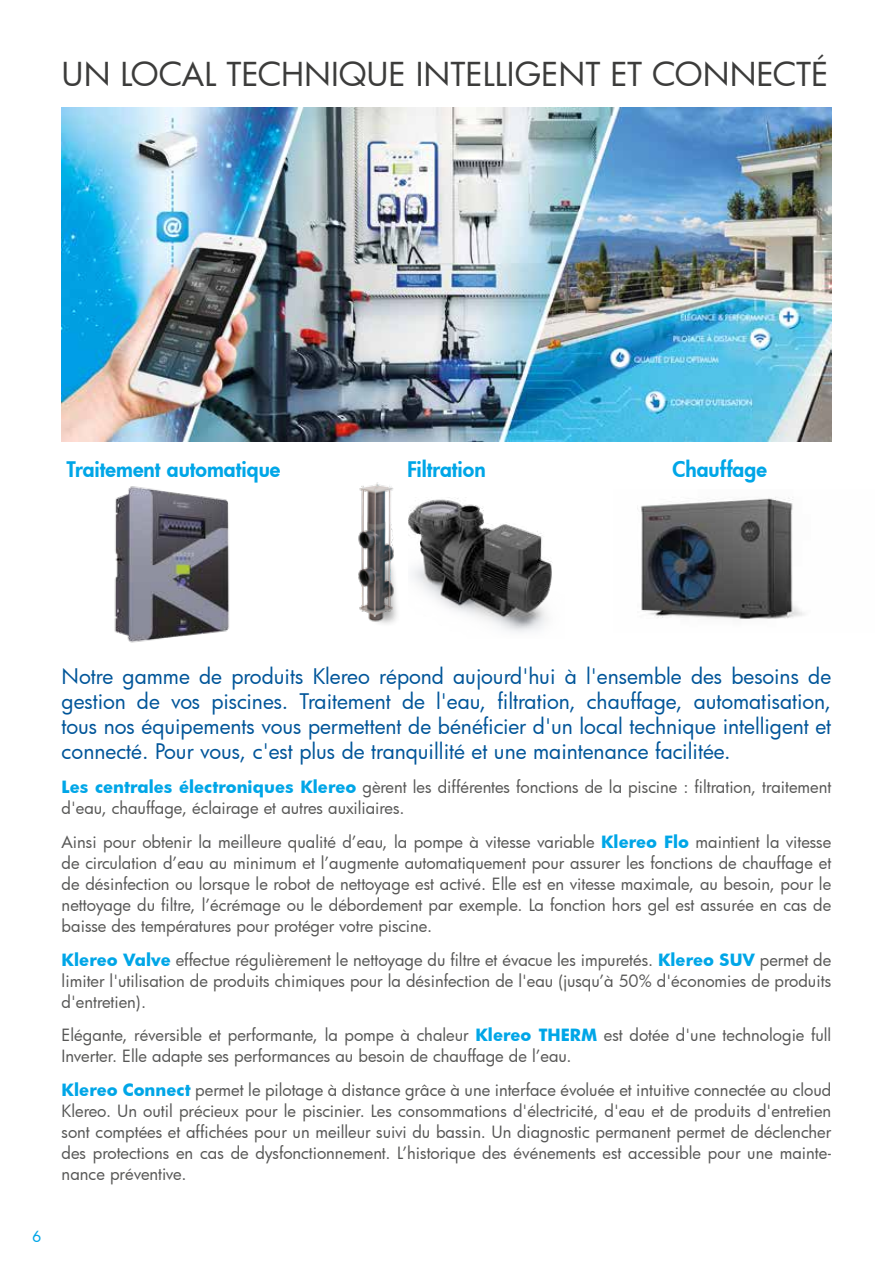
<style>
.page{position:relative;width:893px;height:1263px;background:#fff}
.page>*{position:absolute;margin:0;border:0;box-sizing:border-box;transform-origin:0 0}
.t1{font:32.25px "Futura";color:#3c3c3b}
.t2{font:21px/25.2px "Futura";color:#059;text-align:justify}
.t3{font:800 21px "Futura";color:#00a6e7}
.t4{font:16.5px/21px "Futura";color:#575756;text-align:justify}
.t5{font:500 15px "Futura";color:#00a6e7}
.s1{font-weight:700;color:#00a6e7}
</style>
<div class="page">
<img style="left:62px;top:108px;width:769px;height:333px">
<img style="left:416px;top:498px;width:136px;height:134px">
<img style="left:358px;top:482px;width:58px;height:142px">
<img style="left:637px;top:497px;width:167px;height:122px">
<img style="left:114px;top:486px;width:115px;height:157px">
<h1 class="t1" style="left:62px;top:52px;width:768px">UN LOCAL TECHNIQUE INTELLIGENT ET CONNECTÉ</h1>
<p class="t3" style="left:67px;top:455px;width:215px">Traitement automatique</p>
<p class="t3" style="left:407px;top:455px;width:80px">Filtration</p>
<p class="t3" style="left:673px;top:455px;width:96px">Chauffage</p>
<p class="t5" style="left:33px;top:1226px;width:10px">6</p>
<p class="t2" style="left:62px;top:663px;width:771px">Notre gamme de produits Klereo répond aujourd'hui à l'ensemble des besoins de gestion de vos piscines. Traitement de l'eau, filtration, chauffage, automatisation, tous nos équipements vous permettent de bénéficier d'un local technique intelligent et connecté. Pour vous, c'est plus de tranquillité et une maintenance facilitée.</p>
<p class="t4" style="left:62px;top:776px;width:771px"><span class="s1">Les centrales électroniques Klereo</span> gèrent les différentes fonctions de la piscine : filtration, traitement d'eau, chauffage, éclairage et autres auxiliaires.</p>
<p class="t4" style="left:62px;top:831px;width:771px">Ainsi pour obtenir la meilleure qualité d’eau, la pompe à vitesse variable <span class="s1">Klereo Flo</span> maintient la vitesse de circulation d’eau au minimum et l’augmente automatiquement pour assurer les fonctions de chauffage et de désinfection ou lorsque le robot de nettoyage est activé. Elle est en vitesse maximale, au besoin, pour le nettoyage du filtre, l’écrémage ou le débordement par exemple. La fonction hors gel est assurée en cas de baisse des températures pour protéger votre piscine.</p>
<p class="t4" style="left:62px;top:949px;width:771px"><span class="s1">Klereo Valve</span> effectue régulièrement le nettoyage du filtre et évacue les impuretés. <span class="s1">Klereo SUV</span> permet de limiter l'utilisation de produits chimiques pour la désinfection de l'eau (jusqu’à 50% d'économies de produits d'entretien).</p>
<p class="t4" style="left:62px;top:1024px;width:771px">Elégante, réversible et performante, la pompe à chaleur <span class="s1">Klereo THERM</span> est dotée d'une technologie full<br>Inverter. Elle adapte ses performances au besoin de chauffage de l’eau.</p>
<p class="t4" style="left:62px;top:1079px;width:771px"><span class="s1">Klereo Connect</span> permet le pilotage à distance grâce à une interface évoluée et intuitive connectée au cloud Klereo. Un outil précieux pour le piscinier. Les consommations d'électricité, d'eau et de produits d'entretien sont comptées et affichées pour un meilleur suivi du bassin. Un diagnostic permanent permet de déclencher des protections en cas de dysfonctionnement. L’historique des événements est accessible pour une mainte&shy;nance préventive.</p>
</div>
